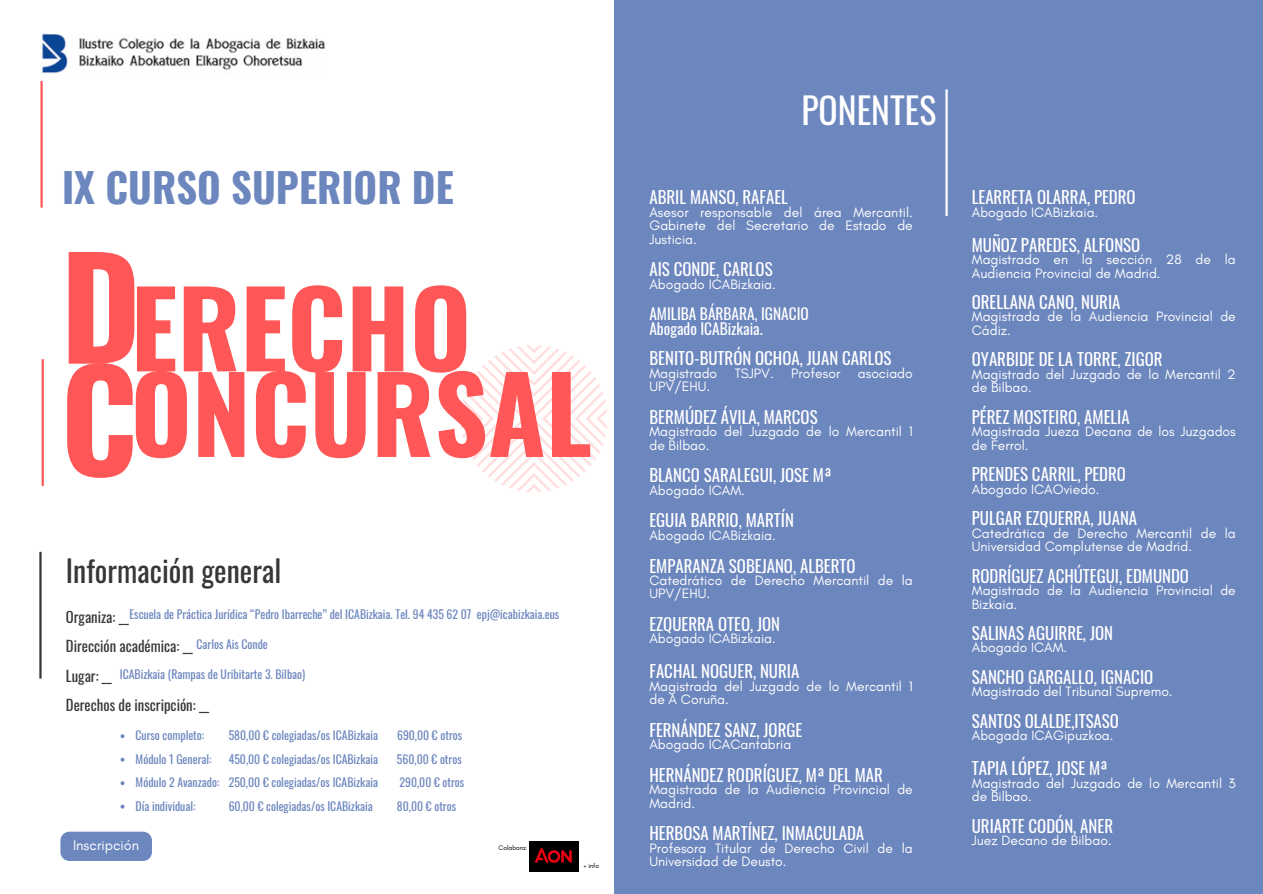
<style>
.page{position:relative;width:1263px;height:894px;background:#fff}
.page>*{position:absolute;margin:0;border:0;box-sizing:border-box;transform-origin:0 0}
.t1{font:700 137.7px/112.5px "Oswald";color:#ff5757}
.t2{font:700 104.7px/85.5px "Oswald";color:#ff5757}
.t3{font:700 40.5px "Oswald";color:#6c86be}
.t4{font:35.7px "Oswald";color:#fff}
.t5{font:29.7px "Oswald";color:#383736}
.t6{font:16.8px "Oswald";color:#fff}
.t7{font:15.3px "Oswald";color:#fff}
.t8{font:14.7px "Oswald";color:#383736}
.t9{font:14.55px "Glacial Indifference";color:#fff}
.t10{font:13.8px/13.5px "Glacial Indifference";color:#fff}
.t11{font:11.7px "Oswald";color:#6c86be}
.t12{font:6.75px "Glacial Indifference";letter-spacing:-.01em;color:#000}
</style>
<div class="page">
<div style="left:613px;top:0;width:650px;height:893px;background:#6c86be"></div>
<svg style="left:460px;top:345px;width:148px;height:147px"></svg>
<hr style="left:42px;top:359px;width:2px;height:127px;background:#ff5757">
<hr style="left:40px;top:81px;width:3px;height:126px;background:#ff5757">
<img style="left:42px;top:34px;width:283px;height:40px">
<hr style="left:945px;top:89px;width:3px;height:127px;background:#fff">
<hr style="left:39px;top:551px;width:3px;height:127px;background:#383736">
<svg style="left:121px;top:734px;width:3px;height:4px"></svg>
<svg style="left:60px;top:831px;width:92px;height:29px;background:#738bc1"></svg>
<img style="left:530px;top:841px;width:48px;height:29px">
<p class="t3" style="left:62px;top:156px;width:393px">IX CURSO SUPERIOR DE</p>
<p class="t1" style="left:60px;top:245px;width:82px">D<br>C</p>
<h4 class="t2" style="left:131px;top:281px;width:463px">ERECHO<br>ONCURSAL</h4>
<h2 class="t5" style="left:66px;top:547px;width:217px">Información general</h2>
<p class="t8" style="left:66px;top:605px;width:64px">Organiza: __</p>
<h5 class="t8" style="left:66px;top:634px;width:128px">Dirección académica: __</h5>
<p class="t8" style="left:66px;top:664px;width:48px">Lugar: __</p>
<p class="t8" style="left:66px;top:693px;width:145px">Derechos de inscripción: __</p>
<p class="t11" style="left:130px;top:605px;width:431px">Escuela de Práctica Jurídica “Pedro Ibarreche” del ICABizkaia. Tel. 94 435 62 07 epj@icabizkaia.eus</p>
<p class="t11" style="left:197px;top:635px;width:73px">Carlos Ais Conde</p>
<p class="t11" style="left:120px;top:664px;width:187px">ICABizkaia (Rampas de Uribitarte 3. Bilbao)</p>
<p class="t11" style="left:136px;top:726px;width:70px">Curso completo:</p>
<p class="t11" style="left:136px;top:749px;width:77px">Módulo 1 General:</p>
<p class="t11" style="left:136px;top:772px;width:85px">Módulo 2 Avanzado:</p>
<p class="t11" style="left:136px;top:796px;width:61px">Día individual:</p>
<p class="t11" style="left:229px;top:726px;width:151px">580,00 € colegiadas/os ICABizkaia</p>
<p class="t11" style="left:397px;top:726px;width:67px">690,00 € otros</p>
<p class="t11" style="left:229px;top:749px;width:151px">450,00 € colegiadas/os ICABizkaia</p>
<p class="t11" style="left:397px;top:749px;width:66px">560,00 € otros</p>
<p class="t11" style="left:229px;top:772px;width:151px">250,00 € colegiadas/os ICABizkaia</p>
<p class="t11" style="left:400px;top:772px;width:66px">290,00 € otros</p>
<p class="t11" style="left:229px;top:796px;width:146px">60,00 € colegiadas/os ICABizkaia</p>
<p class="t11" style="left:397px;top:796px;width:61px">80,00 € otros</p>
<p class="t9" style="left:73px;top:835px;width:68px">Inscripción</p>
<p class="t12" style="left:499px;top:843px;width:30px">Colabora:</p>
<p class="t12" style="left:584px;top:861px;width:17px">+ info</p>
<p class="t4" style="left:801px;top:83px;width:136px">PONENTES</p>
<h6 class="t6" style="left:649px;top:184px;width:140px">ABRIL MANSO, RAFAEL</h6>
<p class="t10" style="left:649px;top:205px;width:265px;text-align:justify">Asesor responsable del área Mercantil.<br>Gabinete del Secretario de Estado de Justicia.</p>
<p class="t6" style="left:649px;top:256px;width:125px">AIS CONDE, CARLOS</p>
<p class="t10" style="left:649px;top:277px;width:128px">Abogado ICABizkaia.</p>
<p class="t7" style="left:649px;top:302px;width:161px">AMILIBA BÁRBARA, IGNACIO</p>
<p class="t7" style="left:649px;top:316px;width:115px">Abogado ICABizkaia.</p>
<p class="t6" style="left:649px;top:345px;width:244px">BENITO-BUTRÓN OCHOA, JUAN CARLOS</p>
<h6 class="t10" style="left:649px;top:366px;width:69px">Magistrado</h6>
<h6 class="t10" style="left:735px;top:366px;width:41px">TSJPV.</h6>
<h6 class="t10" style="left:791px;top:366px;width:51px">Profesor</h6>
<h6 class="t10" style="left:858px;top:366px;width:56px">asociado</h6>
<h6 class="t10" style="left:649px;top:379px;width:62px">UPV/EHU.</h6>
<h6 class="t6" style="left:649px;top:403px;width:170px">BERMÚDEZ ÁVILA, MARCOS</h6>
<p class="t10" style="left:649px;top:424px;width:265px">Magistrado del Juzgado de lo Mercantil 1 de Bilbao.</p>
<p class="t6" style="left:649px;top:462px;width:184px">BLANCO SARALEGUI, JOSE Mª</p>
<p class="t10" style="left:649px;top:483px;width:97px">Abogado ICAM.</p>
<p class="t6" style="left:649px;top:507px;width:146px">EGUIA BARRIO, MARTÍN</p>
<p class="t10" style="left:649px;top:528px;width:128px">Abogado ICABizkaia.</p>
<p class="t6" style="left:649px;top:552px;width:208px">EMPARANZA SOBEJANO, ALBERTO</p>
<p class="t10" style="left:649px;top:573px;width:265px">Catedrático de Derecho Mercantil de la<br>UPV/EHU.</p>
<p class="t6" style="left:649px;top:610px;width:132px">EZQUERRA OTEO, JON</p>
<p class="t10" style="left:649px;top:631px;width:128px">Abogado ICABizkaia.</p>
<h6 class="t6" style="left:649px;top:658px;width:151px">FACHAL NOGUER, NURIA</h6>
<p class="t10" style="left:649px;top:679px;width:265px">Magistrada del Juzgado de lo Mercantil 1 de A Coruña.</p>
<p class="t6" style="left:649px;top:716px;width:154px">FERNÁNDEZ SANZ, JORGE</p>
<p class="t10" style="left:649px;top:737px;width:143px">Abogado ICACantabria</p>
<p class="t6" style="left:649px;top:761px;width:235px">HERNÁNDEZ RODRÍGUEZ, Mª DEL MAR</p>
<p class="t10" style="left:649px;top:782px;width:265px">Magistrada de la Audiencia Provincial de<br>Madrid.</p>
<h6 class="t6" style="left:649px;top:820px;width:216px">HERBOSA MARTÍNEZ, INMACULADA</h6>
<p class="t10" style="left:649px;top:841px;width:265px">Profesora Titular de Derecho Civil de la<br>Universidad de Deusto.</p>
<p class="t6" style="left:972px;top:184px;width:165px">LEARRETA OLARRA, PEDRO</p>
<p class="t10" style="left:972px;top:205px;width:128px">Abogado ICABizkaia.</p>
<p class="t6" style="left:972px;top:231px;width:170px">MUÑOZ PAREDES, ALFONSO</p>
<p class="t10" style="left:972px;top:252px;width:265px">Magistrado en la sección 28 de la<br>Audiencia Provincial de Madrid.</p>
<p class="t6" style="left:972px;top:289px;width:150px">ORELLANA CANO, NURIA</p>
<p class="t10" style="left:972px;top:310px;width:265px">Magistrada de la Audiencia Provincial de<br>Cádiz.</p>
<p class="t6" style="left:972px;top:346px;width:192px">OYARBIDE DE LA TORRE, ZIGOR</p>
<h6 class="t10" style="left:972px;top:367px;width:265px">Magistrado del Juzgado de lo Mercantil 2 de Bilbao.</h6>
<p class="t6" style="left:972px;top:403px;width:159px">PÉREZ MOSTEIRO, AMELIA</p>
<p class="t10" style="left:972px;top:424px;width:265px">Magistrada Jueza Decana de los Juzgados de Ferrol.</p>
<p class="t6" style="left:972px;top:461px;width:156px">PRENDES CARRIL, PEDRO</p>
<p class="t10" style="left:972px;top:482px;width:129px">Abogado ICAOviedo.</p>
<p class="t6" style="left:972px;top:505px;width:167px">PULGAR EZQUERRA, JUANA</p>
<h6 class="t10" style="left:972px;top:526px;width:265px">Catedrática de Derecho Mercantil de la<br>Universidad Complutense de Madrid.</h6>
<p class="t6" style="left:972px;top:562px;width:219px">RODRÍGUEZ ACHÚTEGUI, EDMUNDO</p>
<p class="t10" style="left:972px;top:583px;width:265px">Magistrado de la Audiencia Provincial de<br>Bizkaia.</p>
<h6 class="t6" style="left:972px;top:619px;width:143px">SALINAS AGUIRRE, JON</h6>
<h6 class="t10" style="left:972px;top:640px;width:97px">Abogado ICAM.</h6>
<p class="t6" style="left:972px;top:663px;width:183px">SANCHO GARGALLO, IGNACIO</p>
<p class="t10" style="left:972px;top:684px;width:202px">Magistrado del Tribunal Supremo.</p>
<p class="t6" style="left:972px;top:707px;width:149px">SANTOS OLALDE,ITSASO</p>
<p class="t10" style="left:972px;top:728px;width:143px">Abogada ICAGipuzkoa.</p>
<p class="t6" style="left:972px;top:754px;width:137px">TAPIA LÓPEZ, JOSE Mª</p>
<p class="t10" style="left:972px;top:775px;width:265px">Magistrado del Juzgado de lo Mercantil 3 de Bilbao.</p>
<h3 class="t6" style="left:972px;top:812px;width:143px">URIARTE CODÓN, ANER</h3>
<h1 class="t10" style="left:972px;top:833px;width:141px">Juez Decano de Bilbao.</h1>
</div>
